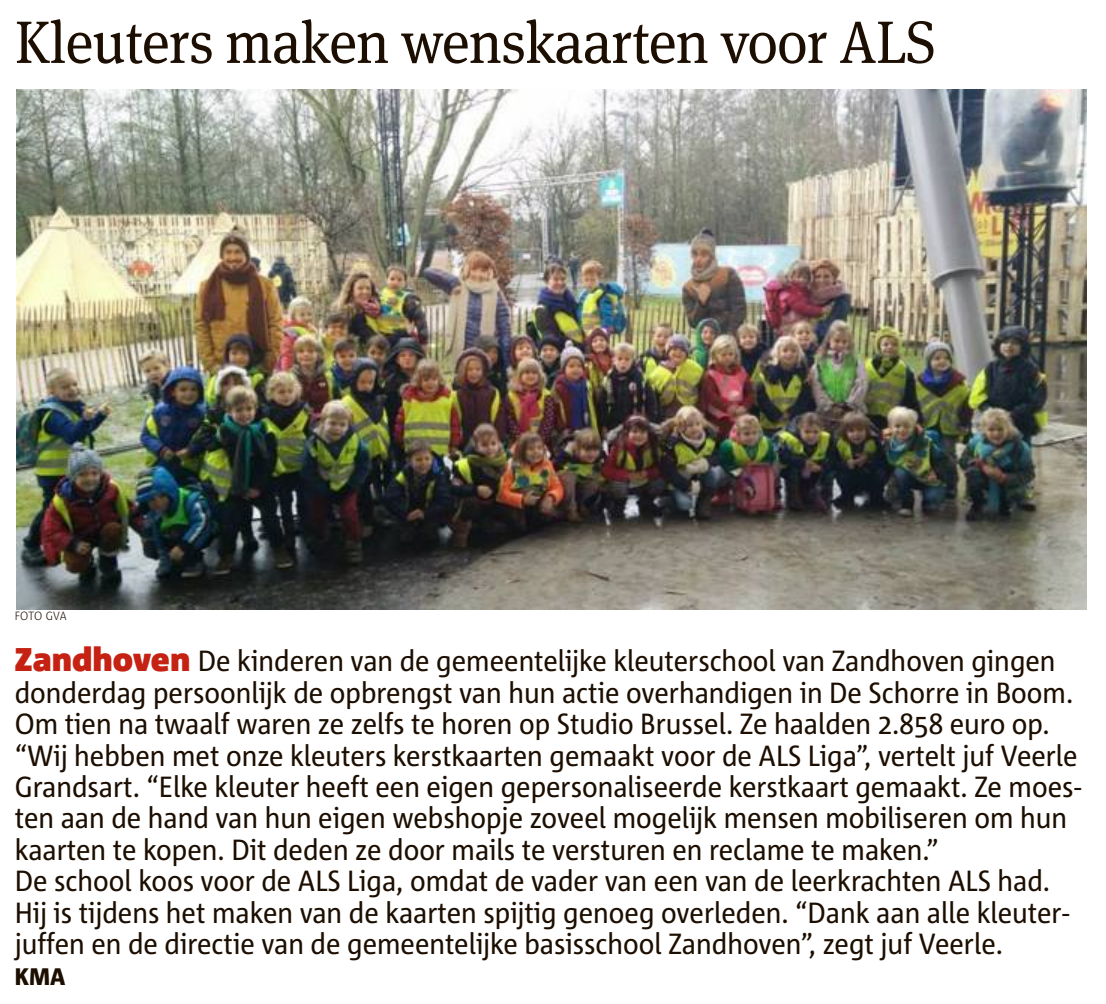
<style>
.page{position:relative;width:1106px;height:1004px;background:#fff}
.page>*{position:absolute;margin:0;border:0;box-sizing:border-box;transform-origin:0 0}
.t1{font:59.7px "Meta Serif OT";letter-spacing:-.01em;color:#1c0e00;scale:.95 1}
.t2{font:29.1px/31.5px "Corpid C1 s S Cd";color:#1c0e00}
.t3{font:800 24px "Corpid C1 s S Cd";color:#1c0e00}
.t4{font:300 12px "Corpid C1 s S Cd";color:#1c0e00}
.s1{font-family:"Corpid C1 s";font-weight:900;font-size:33px;color:#c52213}
</style>
<div class="page">
<img style="left:16px;top:90px;width:1070px;height:519px">
<p class="t1" style="left:15px;top:8px;width:971px">Kleuters maken wenskaarten voor ALS</p>
<p class="t4" style="left:15px;top:608px;width:54px">FOTO GVA</p>
<p class="t2" style="left:15px;top:644px;width:1068px"><span class="s1">Zandhoven</span> De kinderen van de gemeentelijke kleuterschool van Zandhoven gingen donderdag persoonlijk de opbrengst van hun actie overhandigen in De Schorre in Boom.<br>Om tien na twaalf waren ze zelfs te horen op Studio Brussel. Ze haalden 2.858 euro op. “Wij hebben met onze kleuters kerstkaarten gemaakt voor de ALS Liga”, vertelt juf Veerle Grandsart. “Elke kleuter heeft een eigen gepersonaliseerde kerstkaart gemaakt. Ze moes&shy;ten aan de hand van hun eigen webshopje zoveel mogelijk mensen mobiliseren om hun kaarten te kopen. Dit deden ze door mails te versturen en reclame te maken.”<br>De school koos voor de ALS Liga, omdat de vader van een van de leerkrachten ALS had.<br>Hij is tijdens het maken van de kaarten spijtig genoeg overleden. “Dank aan alle kleuter&shy;juffen en de directie van de gemeentelijke basisschool Zandhoven”, zegt juf Veerle.</p>
<p class="t3" style="left:15px;top:961px;width:52px">KMA</p>
</div>
